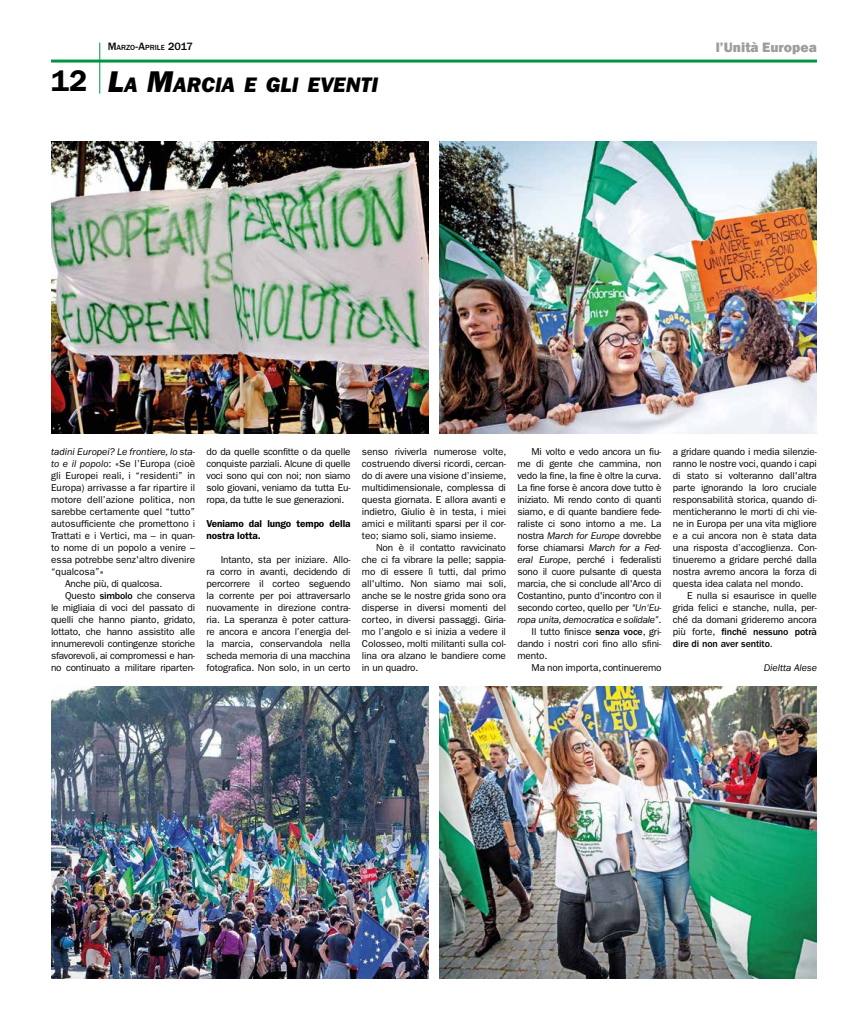
<style>
.page{position:relative;width:851px;height:1021px;background:#fff}
.page>*{position:absolute;margin:0;border:0;box-sizing:border-box;transform-origin:0 0}
.t1{font:21.7px "ITC Franklin Gothic Std Hvy It";color:#000}
.t2{font:800 14px "Franklin Gothic";color:#9d9d9c}
.t3{font:10px/12px "ITC Franklin Gothic Std";letter-spacing:-.01em;color:#000;text-align:justify}
.t4{font:italic 10px "ITC Franklin Gothic Std";color:#000}
.t5{font:600 10px/12px "ITC Franklin Gothic Std";letter-spacing:-.01em;color:#000}
.t6{font:italic 10px "ITC Franklin Gothic Std";letter-spacing:-.02em;color:#000}
.t7{font:500 7.7px "ITC Franklin Gothic Std";color:#000}
.s1{font-size:11px}
.s2{font-family:"ITC Franklin Gothic Std";font-weight:600;font-size:30px}
.s3{font-size:31px}
.s4{font-style:italic}
.s5{font-weight:500}
.s6{font-style:normal}
</style>
<div class="page">
<img style="left:439px;top:142px;width:377px;height:292px">
<img style="left:51px;top:142px;width:377px;height:292px">
<img style="left:439px;top:686px;width:377px;height:292px">
<img style="left:51px;top:686px;width:377px;height:292px">
<hr style="left:51px;top:60px;width:765px;height:3px;background:#009641">
<hr style="left:99px;top:43px;width:1px;height:51px;background:#009641">
<p class="t7" style="left:108px;top:43px;width:87px"><span class="s1">M</span>ARZO<span class="s1">-A</span>PRILE <span class="s1">2017</span></p>
<h2 class="t2" style="left:715px;top:39px;width:103px">l’Unità Europea</h2>
<h1 class="t1" style="left:51px;top:72px;width:328px"><span class="s2">12</span> <span class="s3">L</span>A <span class="s3">M</span>ARCIA E GLI EVENTI</h1>
<p class="t4" style="left:51px;top:446px;width:146px">tadini Europei? Le frontiere, lo sta-</p>
<p class="t3" style="left:51px;top:457px;width:146px"><span class="s4">to e il popolo</span>: «Se l’Europa (cioè</p>
<p class="t3" style="left:51px;top:469px;width:145px">gli Europei reali, i “residenti” in</p>
<p class="t3" style="left:51px;top:481px;width:145px">Europa) arrivasse a far ripartire il</p>
<p class="t3" style="left:51px;top:493px;width:145px">motore dell’azione politica, non</p>
<p class="t3" style="left:51px;top:505px;width:145px">sarebbe certamente quel “tutto”</p>
<p class="t3" style="left:51px;top:517px;width:145px">autosufficiente che promettono i</p>
<p class="t3" style="left:51px;top:529px;width:145px">Trattati e i Vertici, ma – in quan-</p>
<p class="t3" style="left:51px;top:541px;width:145px">to nome di un popolo a venire –</p>
<p class="t3" style="left:51px;top:553px;width:145px">essa potrebbe senz'altro divenire</p>
<p class="t3" style="left:51px;top:565px;width:54px">“qualcosa”»</p>
<p class="t3" style="left:65px;top:577px;width:99px">Anche più, di qualcosa.</p>
<p class="t3" style="left:65px;top:589px;width:131px">Questo <span class="s5">simbolo</span> che conserva</p>
<p class="t3" style="left:51px;top:601px;width:145px">le migliaia di voci del passato di</p>
<p class="t3" style="left:51px;top:613px;width:146px">quelli che hanno pianto, gridato,</p>
<p class="t3" style="left:51px;top:625px;width:146px">lottato, che hanno assistito alle</p>
<p class="t3" style="left:51px;top:637px;width:145px">innumerevoli contingenze storiche</p>
<p class="t3" style="left:51px;top:649px;width:145px">sfavorevoli, ai compromessi e han-</p>
<p class="t3" style="left:51px;top:661px;width:146px">no continuato a militare riparten-</p>
<p class="t3" style="left:206px;top:445px;width:145px">do da quelle sconfitte o da quelle conquiste parziali. Alcune di quelle voci sono qui con noi; non siamo solo giovani, veniamo da tutta Eu&shy;ropa, da tutte le sue generazioni.</p>
<p class="t5" style="left:206px;top:517px;width:145px">Veniamo dal lungo tempo della nostra lotta.</p>
<p class="t3" style="left:206px;top:553px;width:146px;text-indent:14px">Intanto, sta per iniziare. Allo&shy;ra corro in avanti, decidendo di percorrere il corteo seguendo la corrente per poi attraversarlo nuovamente in direzione contra&shy;ria. La speranza è poter cattura&shy;re ancora e ancora l’energia del&shy;la marcia, conservandola nella scheda memoria di una macchina fotografica. Non solo, in un certo</p>
<p class="t3" style="left:362px;top:445px;width:146px">senso riviverla numerose volte,</p>
<p class="t3" style="left:362px;top:457px;width:146px">costruendo diversi ricordi, cercan-</p>
<p class="t3" style="left:362px;top:469px;width:146px">do di avere una visione d’insieme,</p>
<p class="t3" style="left:362px;top:481px;width:145px">multidimensionale, complessa di</p>
<p class="t3" style="left:362px;top:493px;width:145px">questa giornata. E allora avanti e</p>
<p class="t3" style="left:362px;top:505px;width:146px">indietro, Giulio è in testa, i miei</p>
<p class="t3" style="left:362px;top:517px;width:146px">amici e militanti sparsi per il cor-</p>
<p class="t3" style="left:362px;top:529px;width:136px">teo; siamo soli, siamo insieme.</p>
<p class="t3" style="left:376px;top:541px;width:131px">Non è il contatto ravvicinato</p>
<p class="t3" style="left:362px;top:553px;width:145px">che ci fa vibrare la pelle; sappia-</p>
<p class="t3" style="left:362px;top:565px;width:146px">mo di essere lì tutti, dal primo</p>
<p class="t3" style="left:362px;top:577px;width:146px">all'ultimo. Non siamo mai soli,</p>
<p class="t3" style="left:362px;top:589px;width:146px">anche se le nostre grida sono ora</p>
<p class="t3" style="left:362px;top:601px;width:146px">disperse in diversi momenti del</p>
<p class="t3" style="left:362px;top:613px;width:145px">corteo, in diversi passaggi. Giria-</p>
<p class="t3" style="left:362px;top:625px;width:145px">mo l’angolo e si inizia a vedere il</p>
<p class="t3" style="left:362px;top:637px;width:145px">Colosseo, molti militanti sulla col-</p>
<p class="t3" style="left:362px;top:649px;width:145px">lina ora alzano le bandiere come</p>
<p class="t3" style="left:362px;top:661px;width:58px">in un quadro.</p>
<p class="t3" style="left:531px;top:445px;width:131px">Mi volto e vedo ancora un fiu-</p>
<p class="t3" style="left:517px;top:457px;width:145px">me di gente che cammina, non</p>
<p class="t3" style="left:517px;top:469px;width:146px">vedo la fine, la fine è oltre la curva.</p>
<p class="t3" style="left:517px;top:481px;width:145px">La fine forse è ancora dove tutto è</p>
<p class="t3" style="left:517px;top:493px;width:145px">iniziato. Mi rendo conto di quanti</p>
<p class="t3" style="left:517px;top:505px;width:145px">siamo, e di quante bandiere fede-</p>
<p class="t3" style="left:517px;top:517px;width:145px">raliste ci sono intorno a me. La</p>
<p class="t3" style="left:517px;top:529px;width:146px">nostra <span class="s4">March for Europe</span> dovrebbe</p>
<p class="t3" style="left:517px;top:541px;width:146px">forse chiamarsi <span class="s4">March for a Fed-</span></p>
<p class="t3" style="left:517px;top:553px;width:146px"><span class="s4">eral Europe</span>, perché i federalisti</p>
<p class="t3" style="left:517px;top:565px;width:145px">sono il cuore pulsante di questa</p>
<p class="t3" style="left:517px;top:577px;width:145px">marcia, che si conclude all'Arco di</p>
<p class="t3" style="left:517px;top:589px;width:146px">Costantino, punto d'incontro con il</p>
<p class="t3" style="left:517px;top:601px;width:146px">secondo corteo, quello per <span class="s4">"Un'Eu-</span></p>
<p class="t6" style="left:517px;top:614px;width:145px">ropa unita, democratica e solidale”<span class="s6">.</span></p>
<p class="t3" style="left:531px;top:625px;width:131px">Il tutto finisce <span class="s5">senza voce</span>, gri-</p>
<p class="t3" style="left:517px;top:637px;width:145px">dando i nostri cori fino allo sfini-</p>
<p class="t3" style="left:517px;top:649px;width:32px">mento.</p>
<p class="t3" style="left:531px;top:661px;width:131px">Ma non importa, continueremo</p>
<p class="t3" style="left:672px;top:445px;width:146px">a gridare quando i media silenzie&shy;ranno le nostre voci, quando i capi di stato si volteranno dall'altra parte ignorando la loro cruciale responsabilità storica, quando di&shy;menticheranno le morti di chi vie&shy;ne in Europa per una vita migliore e a cui ancora non è stata data una risposta d’accoglienza. Con&shy;tinueremo a gridare perché dalla nostra avremo ancora la forza di questa idea calata nel mondo.</p>
<p class="t3" style="left:672px;top:589px;width:146px;text-indent:14px">E nulla si esaurisce in quelle grida felici e stanche, nulla, per&shy;ché da domani grideremo ancora più forte, <span class="s5">finché nessuno potrà dire di non aver sentito</span>.</p>
<p class="t4" style="left:763px;top:662px;width:55px">Dieltta Alese</p>
</div>
